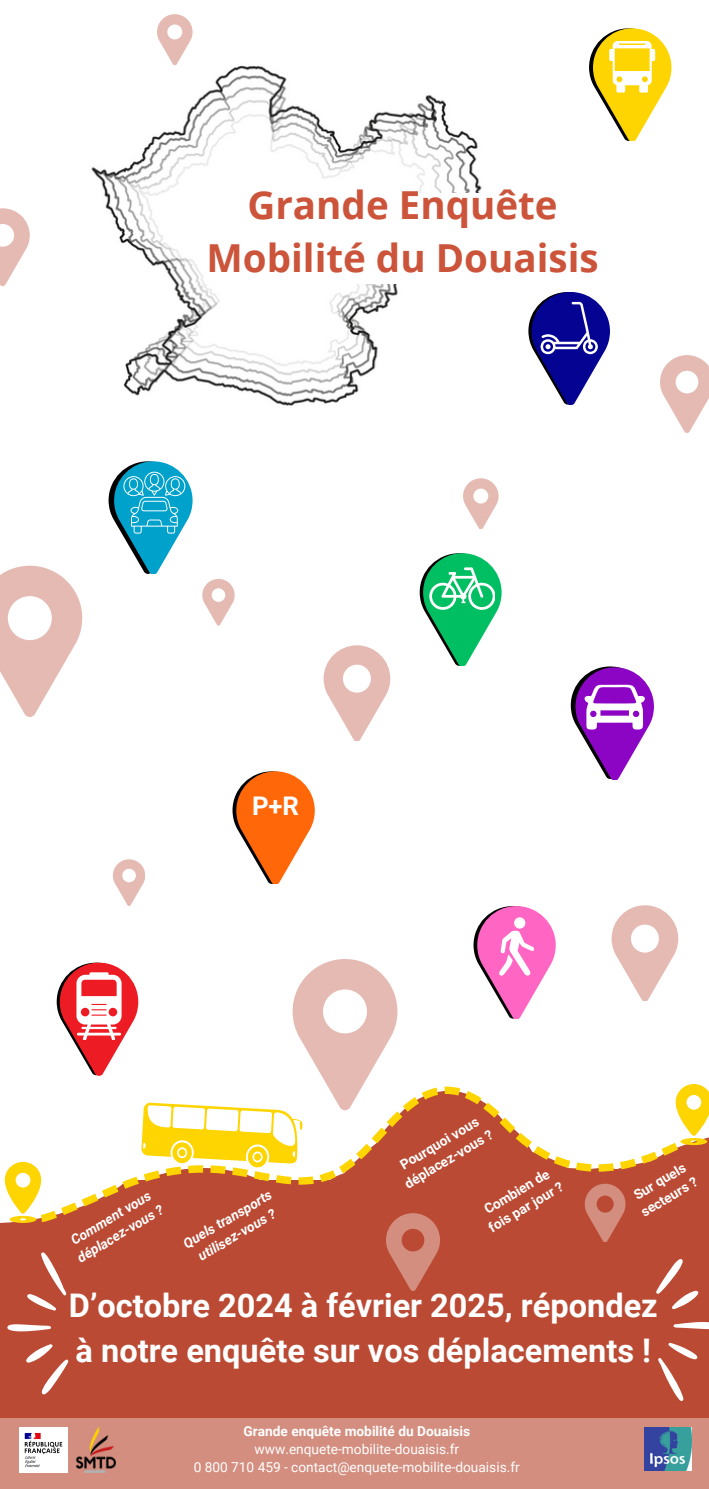
<style>
.page{position:relative;width:709px;height:1489px;background:#fff}
.page>*{position:absolute;margin:0;border:0;box-sizing:border-box;transform-origin:0 0}
.t1{font:700 38.5px/53px "Open Sans";color:#cb543a;text-align:center}
.t2{font:700 32.5px/45px "Roboto";color:#fff}
.t3{font:700 25.75px "Roboto";color:#fff}
.t4{font:700 13.75px/18.2px "Roboto";color:#fff;text-align:center}
.t5{font:13.75px "Roboto";color:#fff}
.t6{font:italic 700 13.75px/18.2px "Roboto";color:#fff}
</style>
<div class="page">
<div style="left:601px;top:1131px;width:108px;height:216px;background:#ba4a33"></div>
<div style="left:0;top:1180px;width:709px;height:309px;background:#ba4a33"></div>
<svg style="left:386px;top:1222px;width:54px;height:69px"></svg>
<svg style="left:592px;top:1222px;width:26px;height:20px"></svg>
<svg style="left:656px;top:1259px;width:42px;height:50px"></svg>
<svg style="left:673px;top:1322px;width:36px;height:7px"></svg>
<svg style="left:658px;top:1343px;width:39px;height:58px"></svg>
<div style="left:0;top:1039px;width:153px;height:184px;background:#fff"></div>
<div style="left:0;top:1418px;width:709px;height:71px;background:#d38e7f"></div>
<img style="left:91px;top:65px;width:391px;height:341px">
<div style="left:212px;top:193px;width:424px;height:90px;background:#fff"></div>
<svg style="left:589px;top:28px;width:82px;height:113px"></svg>
<svg style="left:571px;top:666px;width:83px;height:114px"></svg>
<svg style="left:420px;top:553px;width:81px;height:113px"></svg>
<svg style="left:232px;top:771px;width:83px;height:113px"></svg>
<div style="left:241px;top:775px;width:69px;height:69px;background:#ff6709;border-radius:50%"></div>
<svg style="left:4px;top:1162px;width:39px;height:61px"></svg>
<svg style="left:678px;top:1084px;width:31px;height:61px"></svg>
<svg style="left:41px;top:1086px;width:637px;height:136px;fill:#ba4a33"></svg>
<svg style="left:473px;top:906px;width:83px;height:112px"></svg>
<svg style="left:109px;top:461px;width:84px;height:113px"></svg>
<svg style="left:26px;top:1344px;width:42px;height:50px"></svg>
<svg style="left:7px;top:1324px;width:44px;height:7px"></svg>
<svg style="left:27px;top:1252px;width:39px;height:58px"></svg>
<img style="left:76px;top:1427px;width:40px;height:45px">
<img style="left:19px;top:1427px;width:49px;height:45px">
<svg style="left:528px;top:292px;width:82px;height:113px"></svg>
<svg style="left:660px;top:355px;width:49px;height:78px"></svg>
<svg style="left:157px;top:14px;width:36px;height:51px"></svg>
<svg style="left:0;top:208px;width:30px;height:78px"></svg>
<svg style="left:0;top:566px;width:82px;height:151px"></svg>
<svg style="left:611px;top:905px;width:67px;height:96px"></svg>
<svg style="left:113px;top:859px;width:32px;height:47px"></svg>
<svg style="left:463px;top:478px;width:35px;height:51px"></svg>
<svg style="left:323px;top:645px;width:67px;height:96px"></svg>
<svg style="left:202px;top:579px;width:32px;height:47px"></svg>
<svg style="left:57px;top:959px;width:340px;height:208px"></svg>
<img style="left:645px;top:1427px;width:47px;height:43px">
<p class="t1" style="left:206px;top:177px;width:393px">Grande Enquête<br>Mobilité du Douaisis</p>
<p class="t3" style="left:252px;top:791px;width:49px">P+R</p>
<p class="t6" style="left:64px;top:1235px;width:100px;rotate:-31deg">Comment vous déplacez-vous ?</p>
<p class="t6" style="left:180px;top:1237px;width:102px;text-align:center;rotate:-31deg">Quels transports utilisez-vous ?</p>
<p class="t4" style="left:392px;top:1161px;width:102px;rotate:-31deg">Pourquoi vous déplacez-vous ?</p>
<p class="t4" style="left:476px;top:1205px;width:86px;rotate:-31deg">Combien de fois par jour ?</p>
<p class="t4" style="left:628px;top:1189px;width:65px;text-align:left;rotate:-31deg">Sur quels secteurs ?</p>
<p class="t2" style="left:69px;top:1283px;width:590px">D’octobre 2024 à février 2025, répondez à notre enquête sur vos déplacements !</p>
<p class="t4" style="left:243px;top:1422px;width:228px">Grande enquête mobilité du Douaisis</p>
<p class="t5" style="left:254px;top:1441px;width:206px">www.enquete-mobilite-douaisis.fr</p>
<p class="t5" style="left:194px;top:1459px;width:327px">0 800 710 459 - contact@enquete-mobilite-douaisis.fr</p>
</div>
